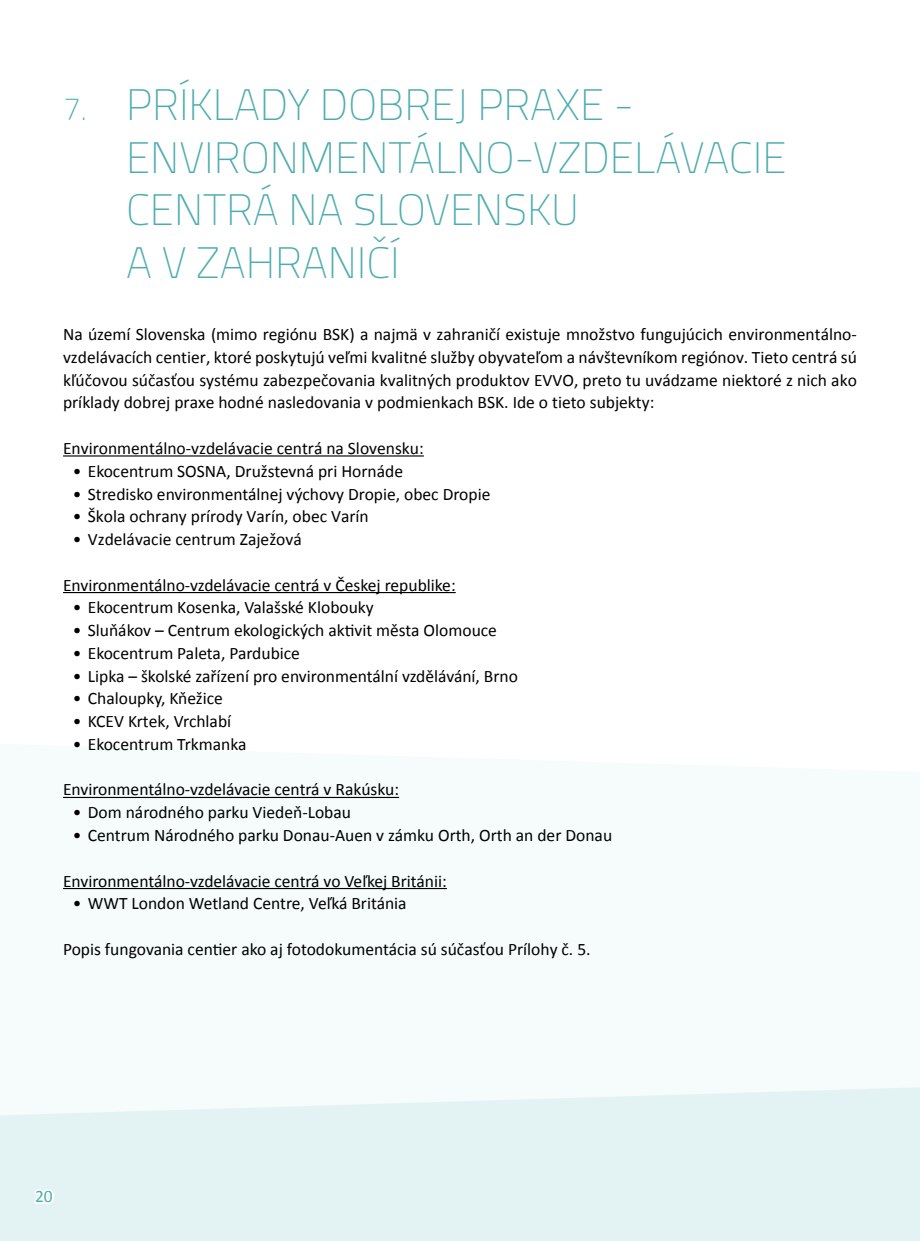
<style>
.page{position:relative;width:920px;height:1241px;background:#fff}
.page>*{position:absolute;margin:0;border:0;box-sizing:border-box;transform-origin:0 0}
.t1{font:200 43.75px/52.5px "Cairo";color:#4dacaf}
.t2{font:17.5px/22.8px "Calibri";color:#000;text-align:justify}
.t3{font:17.5px "Calibri";color:#4dacaf}
.s1{font-size:31.5px}
</style>
<div class="page">
<svg style="left:0;top:1087px;width:919px;height:153px;background:#e4f2f2"></svg>
<svg style="left:30px;top:1186px;width:26px;height:20px"></svg>
<hr style="left:63px;top:455px;width:360px;height:1px;background:#000">
<hr style="left:63px;top:592px;width:392px;height:1px;background:#000">
<hr style="left:63px;top:796px;width:336px;height:1px;background:#000">
<hr style="left:63px;top:887px;width:384px;height:1px;background:#000">
<h1 class="t1" style="left:126px;top:78px;width:661px;text-indent:-63px"><span class="s1">7.</span> PRÍKLADY DOBREJ PRAXE -<br>ENVIRONMENTÁLNO-VZDELÁVACIE<br>CENTRÁ NA SLOVENSKU<br>A V ZAHRANIČÍ</h1>
<p class="t2" style="left:63px;top:323px;width:795px">Na území Slovenska (mimo regiónu BSK) a najmä v zahraničí existuje množstvo fungujúcich environmentálno&shy;vzdelávacích centier, ktoré poskytujú veľmi kvalitné služby obyvateľom a návštevníkom regiónov. Tieto centrá sú kľúčovou súčasťou systému zabezpečovania kvalitných produktov EVVO, preto tu uvádzame niektoré z nich ako príklady dobrej praxe hodné nasledovania v podmienkach BSK. Ide o tieto subjekty:</p>
<p class="t2" style="left:63px;top:437px;width:362px">Environmentálno-vzdelávacie centrá na Slovensku:</p>
<p class="t2" style="left:73px;top:459px;width:331px">• Ekocentrum SOSNA, Družstevná pri Hornáde</p>
<p class="t2" style="left:73px;top:482px;width:419px">• Stredisko environmentálnej výchovy Dropie, obec Dropie</p>
<p class="t2" style="left:73px;top:505px;width:297px">• Škola ochrany prírody Varín, obec Varín</p>
<p class="t2" style="left:73px;top:528px;width:230px">• Vzdelávacie centrum Zaježová</p>
<p class="t2" style="left:63px;top:573px;width:394px">Environmentálno-vzdelávacie centrá v Českej republike:</p>
<p class="t2" style="left:73px;top:596px;width:302px">• Ekocentrum Kosenka, Valašské Klobouky</p>
<p class="t2" style="left:73px;top:619px;width:425px">• Sluňákov – Centrum ekologických aktivit města Olomouce</p>
<p class="t2" style="left:73px;top:641px;width:228px">• Ekocentrum Paleta, Pardubice</p>
<p class="t2" style="left:73px;top:664px;width:446px">• Lipka – školské zařízení pro environmentální vzdělávání, Brno</p>
<p class="t2" style="left:73px;top:687px;width:151px">• Chaloupky, Kňežice</p>
<p class="t2" style="left:73px;top:710px;width:160px">• KCEV Krtek, Vrchlabí</p>
<p class="t2" style="left:73px;top:732px;width:175px">• Ekocentrum Trkmanka</p>
<p class="t2" style="left:63px;top:778px;width:337px">Environmentálno-vzdelávacie centrá v Rakúsku:</p>
<p class="t2" style="left:73px;top:801px;width:279px">• Dom národného parku Viedeň-Lobau</p>
<p class="t2" style="left:73px;top:823px;width:540px">• Centrum Národného parku Donau-Auen v zámku Orth, Orth an der Donau</p>
<p class="t2" style="left:63px;top:869px;width:385px">Environmentálno-vzdelávacie centrá vo Veľkej Británii:</p>
<p class="t2" style="left:73px;top:892px;width:335px">• WWT London Wetland Centre, Veľká Británia</p>
<p class="t2" style="left:63px;top:937px;width:529px">Popis fungovania centier ako aj fotodokumentácia sú súčasťou Prílohy č. 5.</p>
<p class="t3" style="left:35px;top:1185px;width:19px">20</p>
</div>
